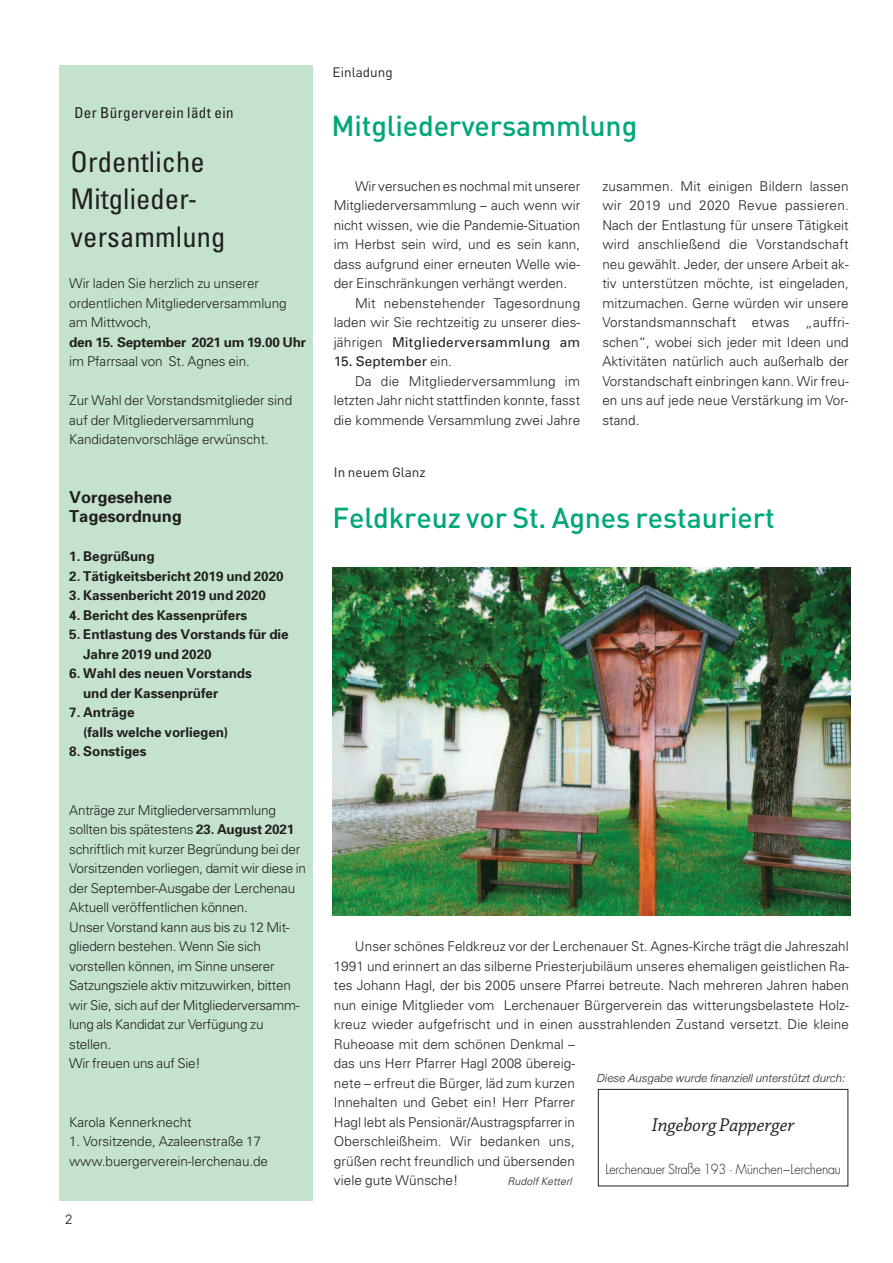
<style>
.page{position:relative;width:893px;height:1263px;background:#fff}
.page>*{position:absolute;margin:0;border:0;box-sizing:border-box;transform-origin:0 0}
.t1{font:500 28.5px "DIN Pro";letter-spacing:-.005em;color:#00a777}
.t2{font:condensed 28.5px/37.5px "Univers";letter-spacing:.005em;color:#231f20}
.t3{font:italic 19.5px "Chaparral Pro";letter-spacing:-.005em;color:#231f20}
.t4{font:700 16.5px/19.5px "Univers";letter-spacing:-.005em;color:#231f20}
.t5{font:condensed 15px "Univers";letter-spacing:.025em;color:#231f20}
.t6{font:300 13.5px/19.5px "Univers";color:#231f20}
.t7{font:700 13.5px/19.5px "Univers";letter-spacing:-.005em;color:#231f20}
.t8{font:13.5px "Univers";letter-spacing:.015em;color:#231f20}
.t9{font:300 13.5px "Futura";letter-spacing:-.01em;color:#231f20;scale:.93 1}
.t10{font:13.5px "DIN Pro";color:#231f20}
.t11{font:italic 300 11.25px "Helvetica Neue";letter-spacing:.03em;color:#231f20}
.t12{font:italic 300 10.5px "Univers";letter-spacing:.005em;color:#231f20}
.s1{font-weight:700}
.s2{font-weight:300}
</style>
<div class="page">
<img style="left:332px;top:567px;width:518px;height:348px">
<div style="left:59px;top:65px;width:254px;height:1136px;background:#c4e3cd"></div>
<div style="left:598px;top:1089px;width:250px;height:97px;border:1px solid #231f20"></div>
<p class="t5" style="left:74px;top:107px;width:161px">Der Bürgerverein lädt ein</p>
<h1 class="t2" style="left:71px;top:145px;width:156px">Ordentliche<br>Mitglieder&shy;versammlung</h1>
<p class="t6" style="left:69px;top:275px;width:219px">Wir laden Sie herzlich zu unserer ordentlichen Mitgliederversammlung am Mittwoch,</p>
<p class="t7" style="left:69px;top:333px;width:238px">den 15. September 2021 um 19.00 Uhr</p>
<p class="t6" style="left:69px;top:353px;width:182px">im Pfarrsaal von St. Agnes ein.</p>
<p class="t6" style="left:69px;top:392px;width:224px">Zur Wahl der Vorstandsmitglieder sind auf der Mitgliederversammlung<br>Kandidatenvorschläge erwünscht.</p>
<p class="t4" style="left:69px;top:488px;width:114px">Vorgesehene<br>Tagesordnung</p>
<p class="t7" style="left:69px;top:548px;width:87px">1. Begrüßung</p>
<p class="t7" style="left:69px;top:567px;width:216px">2. Tätigkeitsbericht 2019 und 2020</p>
<p class="t7" style="left:69px;top:587px;width:198px">3. Kassenbericht 2019 und 2020</p>
<p class="t7" style="left:69px;top:606px;width:180px">4. Bericht des Kassenprüfers</p>
<p class="t7" style="left:83px;top:626px;width:207px;text-indent:-14px">5. Entlastung des Vorstands für die<br>Jahre 2019 und 2020</p>
<p class="t7" style="left:83px;top:665px;width:170px;text-indent:-14px">6. Wahl des neuen Vorstands und der Kassenprüfer</p>
<p class="t7" style="left:83px;top:704px;width:147px;text-indent:-14px">7. Anträge<br>(falls welche vorliegen)</p>
<p class="t7" style="left:69px;top:743px;width:79px">8. Sonstiges</p>
<p class="t6" style="left:69px;top:801px;width:238px">Anträge zur Mitgliederversammlung sollten bis spätestens <span class="s1">23. August 2021 </span>schriftlich mit kurzer Begründung bei der Vorsitzenden vorliegen, damit wir diese in der September-Ausgabe der Lerchenau Aktuell veröffentlichen können.<br>Unser Vorstand kann aus bis zu 12 Mit&shy;gliedern bestehen. Wenn Sie sich vorstellen können, im Sinne unserer Satzungsziele aktiv mitzuwirken, bitten wir Sie, sich auf der Mitgliederversamm&shy;lung als Kandidat zur Verfügung zu stellen.<br>Wir freuen uns auf Sie!</p>
<p class="t6" style="left:69px;top:1113px;width:124px">Karola Kennerknecht</p>
<p class="t6" style="left:69px;top:1133px;width:200px">1. Vorsitzende, Azaleenstraße 17 www.buergerverein-lerchenau.de</p>
<p class="t6" style="left:65px;top:1211px;width:9px">2</p>
<p class="t10" style="left:333px;top:67px;width:62px">Einladung</p>
<h1 class="t1" style="left:331px;top:116px;width:307px">Mitgliederversammlung</h1>
<p class="t6" style="left:355px;top:177px;width:227px">Wir versuchen es nochmal mit unserer</p>
<p class="t6" style="left:334px;top:197px;width:248px">Mitgliederversammlung – auch wenn wir</p>
<p class="t6" style="left:334px;top:216px;width:248px">nicht wissen, wie die Pandemie-Situation</p>
<p class="t6" style="left:334px;top:236px;width:248px">im Herbst sein wird, und es sein kann,</p>
<p class="t6" style="left:334px;top:255px;width:248px">dass aufgrund einer erneuten Welle wie-</p>
<p class="t6" style="left:334px;top:275px;width:235px">der Einschränkungen verhängt werden.</p>
<p class="t6" style="left:355px;top:294px;width:227px">Mit nebenstehender Tagesordnung</p>
<p class="t6" style="left:334px;top:314px;width:248px">laden wir Sie rechtzeitig zu unserer dies-</p>
<p class="t8" style="left:334px;top:337px;width:248px"><span class="s2">jährigen</span> Mitgliederversammlung am</p>
<p class="t8" style="left:334px;top:356px;width:120px">15. September <span class="s2">ein.</span></p>
<p class="t6" style="left:355px;top:372px;width:227px">Da die Mitgliederversammlung im</p>
<p class="t6" style="left:334px;top:392px;width:248px">letzten Jahr nicht stattfinden konnte, fasst</p>
<p class="t6" style="left:334px;top:411px;width:248px">die kommende Versammlung zwei Jahre</p>
<p class="t6" style="left:602px;top:177px;width:248px;text-align:justify">zusammen. Mit einigen Bildern lassen wir 2019 und 2020 Revue passieren.<br>Nach der Entlastung für unsere Tätigkeit wird anschließend die Vorstandschaft neu gewählt. Jeder, der unsere Arbeit ak&shy;tiv unterstützen möchte, ist eingeladen, mitzumachen. Gerne würden wir unsere Vorstandsmannschaft etwas „auffri&shy;schen“, wobei sich jeder mit Ideen und Aktivitäten natürlich auch außerhalb der Vorstandschaft einbringen kann. Wir freu&shy;en uns auf jede neue Verstärkung im Vor&shy;stand.</p>
<p class="t10" style="left:334px;top:468px;width:93px">In neuem Glanz</p>
<h1 class="t1" style="left:333px;top:507px;width:444px">Feldkreuz vor St. Agnes restauriert</h1>
<p class="t6" style="left:334px;top:938px;width:517px;text-indent:21px">Unser schönes Feldkreuz vor der Lerchenauer St. Agnes-Kirche trägt die Jahreszahl 1991 und erinnert an das silberne Priesterjubiläum unseres ehemaligen geistlichen Ra&shy;tes Johann Hagl, der bis 2005 unsere Pfarrei betreute. Nach mehreren Jahren haben nun einige Mitglieder vom Lerchenauer Bürgerverein das witterungsbelastete Holz&shy;kreuz wieder aufgefrischt und in einen ausstrahlenden Zustand versetzt. Die kleine Ruheoase mit dem schönen Denkmal –<br>das uns Herr Pfarrer Hagl 2008 übereig-<br>nete – erfreut die Bürger, läd zum kurzen<br>Innehalten und Gebet ein! Herr Pfarrer<br>Hagl lebt als Pensionär/Austragspfarrer in<br>Oberschleißheim. Wir bedanken uns,<br>grüßen recht freundlich und übersenden<br>viele gute Wünsche!</p>
<p class="t11" style="left:597px;top:1071px;width:250px">Diese Ausgabe wurde finanziell unterstützt durch:</p>
<h2 class="t3" style="left:652px;top:1118px;width:144px">Ingeborg Papperger</h2>
<p class="t9" style="left:605px;top:1162px;width:255px">Lerchenauer Straße 193 · München−Lerchenau</p>
<p class="t12" style="left:508px;top:1177px;width:66px">Rudolf Ketterl</p>
</div>
